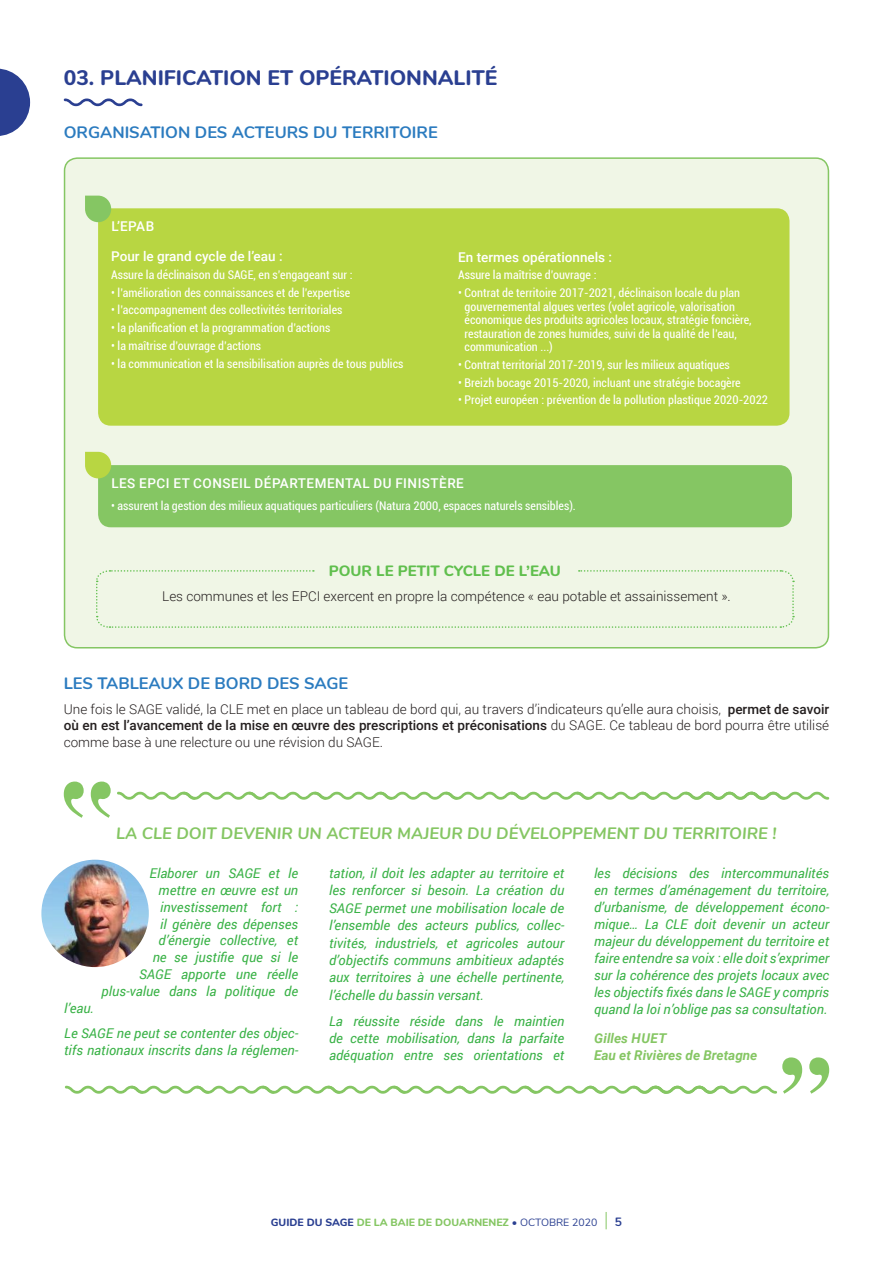
<style>
.page{position:relative;width:893px;height:1263px;background:#fff}
.page>*{position:absolute;margin:0;border:0;box-sizing:border-box;transform-origin:0 0}
.t1{font:800 21px "Nunito";color:#2a3f91}
.t2{font:700 16.5px "Nunito";color:#2b7bbf}
.t3{font:italic 700 16.5px "Nunito";color:#85c663}
.t4{font:800 15px "Nunito";color:#60bf4d}
.t5{font:italic 13.5px/17.4px "Roboto";color:#3ab247;text-align:justify}
.t6{font:300 13.5px/16.5px "Roboto";color:#241f1f;text-align:justify}
.t7{font:500 13.5px "Roboto";color:#fff}
.t8{font:500 13.5px "Roboto";letter-spacing:.035em;color:#fff}
.t9{font:italic 700 13.5px/17px "Roboto";color:#85c663}
.t10{font:condensed 12px/13.5px "Roboto";color:#fff}
.t11{font:700 12px "Nunito";color:#2a3f91}
.t12{font:800 10.5px "Nunito";color:#85c663}
.s1{font-weight:500}
.s2{color:#2a3f91}
.s3{font-weight:400;color:#2a3f91}
</style>
<div class="page">
<svg style="left:606px;top:1212px;width:1px;height:17px"></svg>
<svg style="left:64px;top:99px;width:79px;height:7px"></svg>
<svg style="left:0;top:69px;width:30px;height:67px"></svg>
<svg style="left:64px;top:781px;width:47px;height:37px"></svg>
<svg style="left:65px;top:1057px;width:764px;height:37px"></svg>
<svg style="left:117px;top:792px;width:712px;height:8px"></svg>
<img style="left:41px;top:860px;width:108px;height:107px;border-radius:54px">
<div style="left:65px;top:158px;width:763px;height:490px;background:#f0f6e6;border-radius:13px"></div>
<div style="left:98px;top:208px;width:691px;height:218px;background:#b8d642;border-radius:13px"></div>
<div style="left:98px;top:465px;width:694px;height:62px;background:#85c663;border-radius:13px"></div>
<svg style="left:85px;top:196px;width:26px;height:26px"></svg>
<svg style="left:85px;top:452px;width:26px;height:26px"></svg>
<svg style="left:96px;top:570px;width:699px;height:58px"></svg>
<h1 class="t1" style="left:64px;top:62px;width:435px">03. PLANIFICATION ET OPÉRATIONNALITÉ</h1>
<p class="t2" style="left:64px;top:120px;width:375px">ORGANISATION DES ACTEURS DU TERRITOIRE</p>
<p class="t7" style="left:111px;top:217px;width:44px">L’EPAB</p>
<p class="t7" style="left:111px;top:247px;width:173px">Pour le grand cycle de l’eau :</p>
<p class="t10" style="left:111px;top:267px;width:243px">Assure la déclinaison du SAGE, en s’engageant sur :</p>
<p class="t10" style="left:111px;top:285px;width:240px">• l’amélioration des connaissances et de l’expertise</p>
<p class="t10" style="left:111px;top:303px;width:233px">• l’accompagnement des collectivités territoriales</p>
<p class="t10" style="left:111px;top:321px;width:221px">• la planification et la programmation d’actions</p>
<p class="t10" style="left:111px;top:338px;width:152px">• la maîtrise d’ouvrage d’actions</p>
<p class="t10" style="left:111px;top:356px;width:294px">• la communication et la sensibilisation auprès de tous publics</p>
<p class="t7" style="left:458px;top:247px;width:155px">En termes opérationnels :</p>
<p class="t10" style="left:458px;top:268px;width:140px">Assure la maîtrise d’ouvrage :</p>
<p class="t10" style="left:465px;top:286px;width:289px;text-indent:-6px">• Contrat de territoire 2017-2021, déclinaison locale du plan gouvernemental algues vertes (volet agricole, valorisation économique des produits agricoles locaux, stratégie foncière, restauration de zones humides, suivi de la qualité de l’eau, communication ...)</p>
<p class="t10" style="left:458px;top:358px;width:273px">• Contrat territorial 2017-2019, sur les milieux aquatiques</p>
<p class="t10" style="left:458px;top:375px;width:284px">• Breizh bocage 2015-2020, incluant une stratégie bocagère</p>
<p class="t10" style="left:458px;top:393px;width:311px">• Projet européen : prévention de la pollution plastique 2020-2022</p>
<p class="t8" style="left:111px;top:473px;width:354px">LES EPCI ET CONSEIL DÉPARTEMENTAL DU FINISTÈRE</p>
<p class="t10" style="left:111px;top:498px;width:466px">• assurent la gestion des milieux aquatiques particuliers (Natura 2000, espaces naturels sensibles).</p>
<p class="t4" style="left:329px;top:560px;width:234px">POUR LE PETIT CYCLE DE L’EAU</p>
<p class="t6" style="left:162px;top:588px;width:570px">Les communes et les EPCI exercent en propre la compétence « eau potable et assainissement ».</p>
<p class="t2" style="left:64px;top:671px;width:286px">LES TABLEAUX DE BORD DES SAGE</p>
<p class="t6" style="left:64px;top:700px;width:767px">Une fois le SAGE validé, la CLE met en place un tableau de bord qui, au travers d’indicateurs qu’elle aura choisis, <span class="s1">permet de savoir où en est l’avancement de la mise en œuvre des prescriptions et préconisations</span> du SAGE. Ce tableau de bord pourra être utilisé comme base à une relecture ou une révision du SAGE.</p>
<p class="t3" style="left:116px;top:821px;width:662px">LA CLE DOIT DEVENIR UN ACTEUR MAJEUR DU DÉVELOPPEMENT DU TERRITOIRE !</p>
<p class="t5" style="left:102px;top:864px;width:198px;line-height:16.8px;text-align:right">Elaborer un SAGE et le<br>mettre en œuvre est un investissement fort :<br>il génère des dépenses<br>d’énergie collective, et<br>ne se justifie que si le<br>SAGE apporte une réelle plus-value dans la politique de</p>
<p class="t5" style="left:64px;top:995px;width:236px;line-height:25.3px">l’eau.<br>Le SAGE ne peut se contenter des objec-</p>
<p class="t5" style="left:64px;top:1041px;width:236px">tifs nationaux inscrits dans la réglemen-</p>
<p class="t5" style="left:329px;top:864px;width:237px">tation, il doit les adapter au territoire et les renforcer si besoin. La création du SAGE permet une mobilisation locale de l’ensemble des acteurs publics, collec&shy;tivités, industriels, et agricoles autour d’objectifs communs ambitieux adaptés aux territoires à une échelle pertinente, l’échelle du bassin versant.</p>
<p class="t5" style="left:329px;top:1011px;width:237px">La réussite réside dans le maintien de cette mobilisation, dans la parfaite adéquation entre ses orientations et</p>
<p class="t5" style="left:594px;top:864px;width:237px;line-height:17px">les décisions des intercommunalités en termes d’aménagement du territoire, d’urbanisme, de développement écono&shy;mique… La CLE doit devenir un acteur majeur du développement du territoire et faire entendre sa voix : elle doit s’exprimer sur la cohérence des projets locaux avec les objectifs fixés dans le SAGE y compris quand la loi n’oblige pas sa consultation.</p>
<p class="t9" style="left:594px;top:1029px;width:165px">Gilles HUET<br>Eau et Rivières de Bretagne</p>
<p class="t12" style="left:271px;top:1215px;width:328px"><span class="s2">GUIDE DU SAGE</span> DE LA BAIE DE DOUARNENEZ <span class="s3">• OCTOBRE 2020</span></p>
<p class="t11" style="left:615px;top:1213px;width:9px">5</p>
</div>
